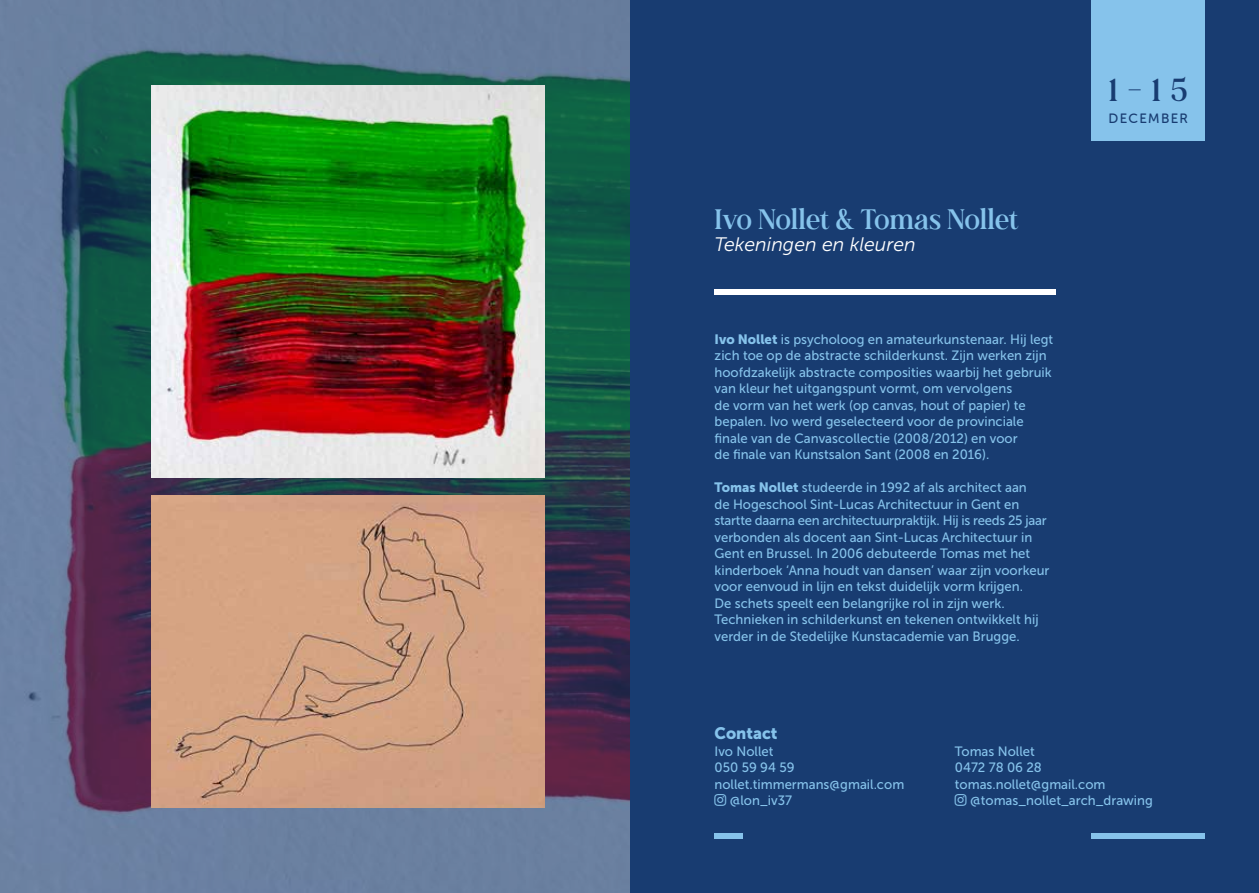
<style>
.page{position:relative;width:1259px;height:893px;background:#183c71}
.page>*{position:absolute;margin:0;border:0;box-sizing:border-box;transform-origin:0 0}
.t1{font:25.5px "Andine";color:#183c71}
.t2{font:22.5px "Andine";letter-spacing:-.015em;color:#86c3eb}
.t3{font:italic 19.5px "Museo Sans 300";color:#fff}
.t4{font:16.5px "Museo Sans 900";color:#86c3eb}
.t5{font:13.5px/16.5px "Museo Sans 500";color:#86c3eb}
.t6{font:13.5px "Museo Sans Rounded 500";letter-spacing:.1em;color:#183c71}
.s1{font-family:"Museo Sans 900"}
</style>
<div class="page">
<div style="left:1091px;top:834px;width:114px;height:5px;background:#86c3eb"></div>
<div style="left:714px;top:834px;width:29px;height:5px;background:#86c3eb"></div>
<div style="left:1091px;top:0;width:114px;height:140px;background:#86c3eb"></div>
<img style="left:0;top:0;width:629px;height:893px">
<div style="left:714px;top:289px;width:341px;height:5px;background:#fff"></div>
<img style="left:152px;top:85px;width:392px;height:393px">
<img style="left:152px;top:496px;width:392px;height:312px">
<h2 class="t2" style="left:714px;top:200px;width:306px">Ivo Nollet &amp; Tomas Nollet</h2>
<h3 class="t3" style="left:714px;top:234px;width:203px">Tekeningen en kleuren</h3>
<p class="t5" style="left:714px;top:331px;width:340px"><span class="s1">Ivo Nollet</span> is psycholoog en amateurkunstenaar. Hij legt zich toe op de abstracte schilderkunst. Zijn werken zijn hoofdzakelijk abstracte composities waarbij het gebruik van kleur het uitgangspunt vormt, om vervolgens<br>de vorm van het werk (op canvas, hout of papier) te bepalen. Ivo werd geselecteerd voor de provinciale finale van de Canvascollectie (2008/2012) en voor<br>de finale van Kunstsalon Sant (2008 en 2016).</p>
<p class="t5" style="left:714px;top:480px;width:336px"><span class="s1">Tomas Nollet</span> studeerde in 1992 af als architect aan<br>de Hogeschool Sint-Lucas Architectuur in Gent en startte daarna een architectuurpraktijk. Hij is reeds 25 jaar verbonden als docent aan Sint-Lucas Architectuur in Gent en Brussel. In 2006 debuteerde Tomas met het kinderboek ‘Anna houdt van dansen’ waar zijn voorkeur voor eenvoud in lijn en tekst duidelijk vorm krijgen.<br>De schets speelt een belangrijke rol in zijn werk.<br>Technieken in schilderkunst en tekenen ontwikkelt hij verder in de Stedelijke Kunstacademie van Brugge.</p>
<h1 class="t1" style="left:1108px;top:68px;width:81px">1-15</h1>
<p class="t6" style="left:1108px;top:111px;width:81px">DECEMBER</p>
<p class="t4" style="left:714px;top:724px;width:64px">Contact</p>
<p class="t5" style="left:714px;top:743px;width:60px">Ivo Nollet</p>
<p class="t5" style="left:714px;top:759px;width:82px">050 59 94 59</p>
<p class="t5" style="left:714px;top:776px;width:191px">nollet.timmermans@gmail.com</p>
<p class="t5" style="left:730px;top:792px;width:64px">@lon_iv37</p>
<p class="t5" style="left:955px;top:743px;width:81px">Tomas Nollet</p>
<p class="t5" style="left:955px;top:759px;width:88px">0472 78 06 28</p>
<p class="t5" style="left:955px;top:776px;width:152px">tomas.nollet@gmail.com</p>
<p class="t5" style="left:970px;top:792px;width:184px">@tomas_nollet_arch_drawing</p>
</div>
